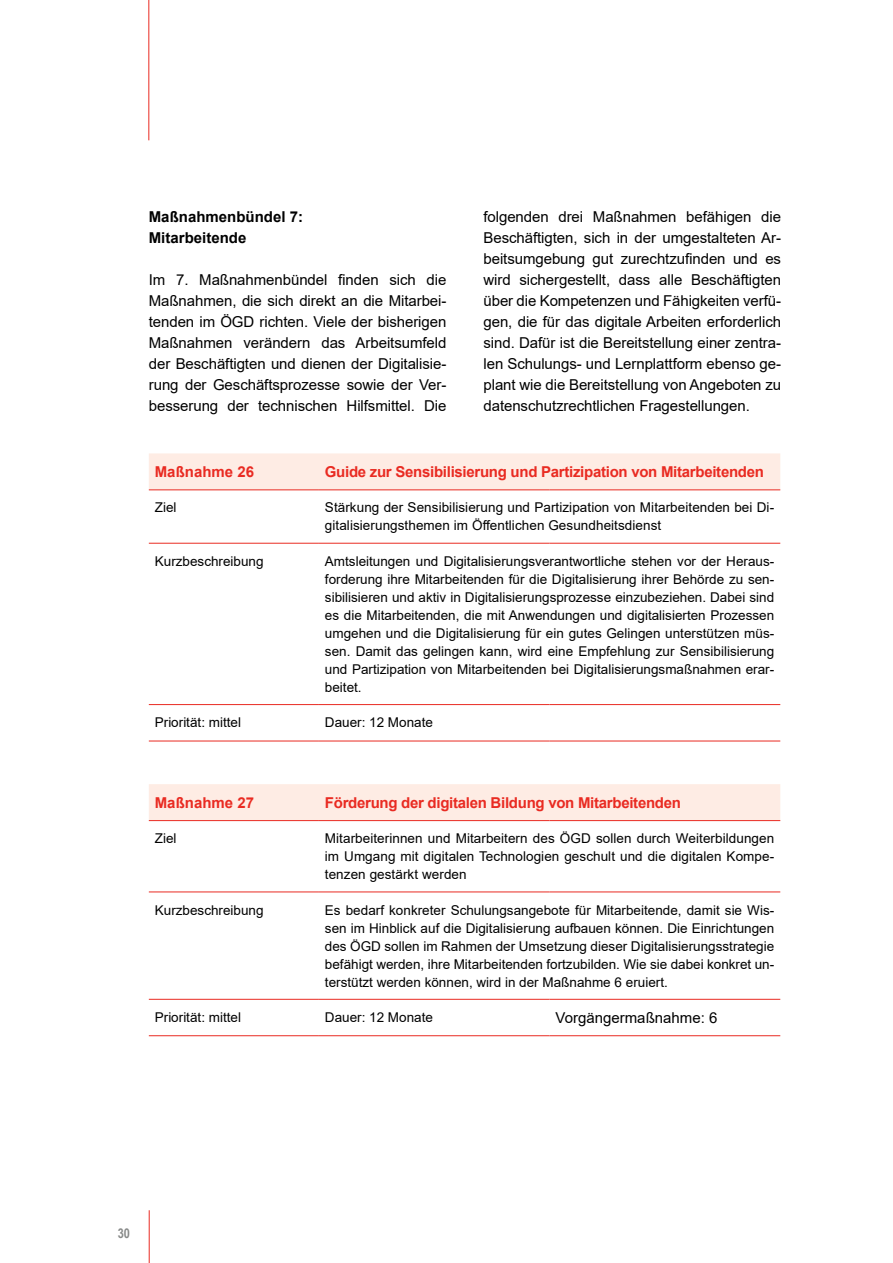
<style>
.page{position:relative;width:893px;height:1263px;background:#fff}
.page>*{position:absolute;margin:0;border:0;box-sizing:border-box;transform-origin:0 0}
.Fließtext{font:15px/21px "Arial";letter-spacing:-.005em;color:#000;text-align:justify}
.Fließtext-2{font:700 15px "Arial";letter-spacing:-.02em;color:#e92b22}
.Fließtext-3{font:700 15px "Arial";color:#000}
.Fließtext-4{font:700 15px "Arial";color:#e92b22}
.Aufzählung_in_Tabell{font:13.5px/18px "Arial";color:#000;text-align:justify}
.Fließtext-5{font:13.5px/18px "Arial";letter-spacing:.005em;color:#000}
.t1{font:700 13.5px "Arial Narrow";color:#878988}
</style>
<div class="page">
<hr style="left:148px;top:0;width:1px;height:140px;background:#e92b22">
<hr style="left:149px;top:1210px;width:1px;height:53px;background:#e92b22">
<div style="left:149px;top:453px;width:631px;height:36px;background:#feece4"></div>
<hr style="left:149px;top:543px;width:170px;height:1px;background:#e92b22">
<hr style="left:319px;top:543px;width:231px;height:1px;background:#e92b22">
<hr style="left:550px;top:543px;width:230px;height:1px;background:#e92b22">
<hr style="left:149px;top:704px;width:170px;height:1px;background:#e92b22">
<hr style="left:319px;top:704px;width:231px;height:1px;background:#e92b22">
<hr style="left:550px;top:704px;width:230px;height:1px;background:#e92b22">
<hr style="left:149px;top:741px;width:170px;height:1px;background:#e92b22">
<hr style="left:319px;top:741px;width:231px;height:1px;background:#e92b22">
<hr style="left:550px;top:741px;width:230px;height:1px;background:#e92b22">
<hr style="left:149px;top:489px;width:170px;height:1px;background:#e92b22">
<hr style="left:319px;top:489px;width:231px;height:1px;background:#e92b22">
<hr style="left:550px;top:489px;width:230px;height:1px;background:#e92b22">
<div style="left:149px;top:784px;width:631px;height:36px;background:#feece4"></div>
<hr style="left:149px;top:891px;width:170px;height:1px;background:#e92b22">
<hr style="left:319px;top:891px;width:231px;height:1px;background:#e92b22">
<hr style="left:550px;top:891px;width:230px;height:1px;background:#e92b22">
<hr style="left:149px;top:999px;width:170px;height:1px;background:#e92b22">
<hr style="left:319px;top:999px;width:231px;height:1px;background:#e92b22">
<hr style="left:550px;top:999px;width:230px;height:1px;background:#e92b22">
<hr style="left:149px;top:1035px;width:170px;height:1px;background:#e92b22">
<hr style="left:319px;top:1035px;width:231px;height:1px;background:#e92b22">
<hr style="left:550px;top:1035px;width:230px;height:1px;background:#e92b22">
<hr style="left:149px;top:820px;width:170px;height:1px;background:#e92b22">
<hr style="left:319px;top:820px;width:231px;height:1px;background:#e92b22">
<hr style="left:550px;top:820px;width:230px;height:1px;background:#e92b22">
<p class="Fließtext-3" style="left:149px;top:206px;width:156px">Maßnahmenbündel 7:</p>
<p class="Fließtext-3" style="left:149px;top:227px;width:99px">Mitarbeitende</p>
<p class="Fließtext" style="left:149px;top:269px;width:299px">Im 7. Maßnahmenbündel finden sich die Maßnahmen, die sich direkt an die Mitarbei&shy;tenden im ÖGD richten. Viele der bisherigen Maßnahmen verändern das Arbeitsumfeld der Beschäftigten und dienen der Digitalisie&shy;rung der Geschäftsprozesse sowie der Ver&shy;besserung der technischen Hilfsmittel. Die</p>
<p class="Fließtext" style="left:483px;top:206px;width:299px">folgenden drei Maßnahmen befähigen die Beschäftigten, sich in der umgestalteten Ar&shy;beitsumgebung gut zurechtzufinden und es wird sichergestellt, dass alle Beschäftigten über die Kompetenzen und Fähigkeiten verfü&shy;gen, die für das digitale Arbeiten erforderlich sind. Dafür ist die Bereitstellung einer zentra&shy;len Schulungs- und Lernplattform ebenso ge&shy;plant wie die Bereitstellung von Angeboten zu datenschutzrechtlichen Fragestellungen.</p>
<p class="Fließtext-4" style="left:155px;top:461px;width:101px">Maßnahme 26</p>
<p class="Fließtext-2" style="left:325px;top:461px;width:441px">Guide zur Sensibilisierung und Partizipation von Mitarbeitenden</p>
<p class="Fließtext-5" style="left:155px;top:499px;width:23px">Ziel</p>
<p class="Fließtext-5" style="left:325px;top:499px;width:451px">Stärkung der Sensibilisierung und Partizipation von Mitarbeitenden bei Di&shy;gitalisierungsthemen im Öffentlichen Gesundheitsdienst</p>
<p class="Fließtext-5" style="left:155px;top:552px;width:110px">Kurzbeschreibung</p>
<p class="Aufzählung_in_Tabell" style="left:325px;top:552px;width:451px">Amtsleitungen und Digitalisierungsverantwortliche stehen vor der Heraus&shy;forderung ihre Mitarbeitenden für die Digitalisierung ihrer Behörde zu sen&shy;sibilisieren und aktiv in Digitalisierungsprozesse einzubeziehen. Dabei sind es die Mitarbeitenden, die mit Anwendungen und digitalisierten Prozessen umgehen und die Digitalisierung für ein gutes Gelingen unterstützen müs&shy;sen. Damit das gelingen kann, wird eine Empfehlung zur Sensibilisierung und Partizipation von Mitarbeitenden bei Digitalisierungsmaßnahmen erar&shy;beitet.</p>
<p class="Fließtext-5" style="left:155px;top:713px;width:88px">Priorität: mittel</p>
<p class="Fließtext-5" style="left:325px;top:713px;width:110px">Dauer: 12 Monate</p>
<p class="Fließtext-4" style="left:155px;top:792px;width:101px">Maßnahme 27</p>
<p class="Fließtext-2" style="left:325px;top:792px;width:358px">Förderung der digitalen Bildung von Mitarbeitenden</p>
<p class="Fließtext-5" style="left:155px;top:829px;width:23px">Ziel</p>
<p class="Fließtext-5" style="left:325px;top:829px;width:451px;text-align:justify">Mitarbeiterinnen und Mitarbeitern des ÖGD sollen durch Weiterbildungen im Umgang mit digitalen Technologien geschult und die digitalen Kompe&shy;tenzen gestärkt werden</p>
<p class="Fließtext-5" style="left:155px;top:901px;width:110px">Kurzbeschreibung</p>
<p class="Aufzählung_in_Tabell" style="left:325px;top:901px;width:451px">Es bedarf konkreter Schulungsangebote für Mitarbeitende, damit sie Wis&shy;sen im Hinblick auf die Digitalisierung aufbauen können. Die Einrichtungen des ÖGD sollen im Rahmen der Umsetzung dieser Digitalisierungsstrategie befähigt werden, ihre Mitarbeitenden fortzubilden. Wie sie dabei konkret un&shy;terstützt werden können, wird in der Maßnahme 6 eruiert.</p>
<p class="Fließtext-5" style="left:155px;top:1008px;width:88px">Priorität: mittel</p>
<p class="Fließtext-5" style="left:325px;top:1008px;width:110px">Dauer: 12 Monate</p>
<p class="Fließtext" style="left:556px;top:1007px;width:163px">Vorgängermaßnahme: 6</p>
<p class="t1" style="left:118px;top:1223px;width:14px">30</p>
</div>
